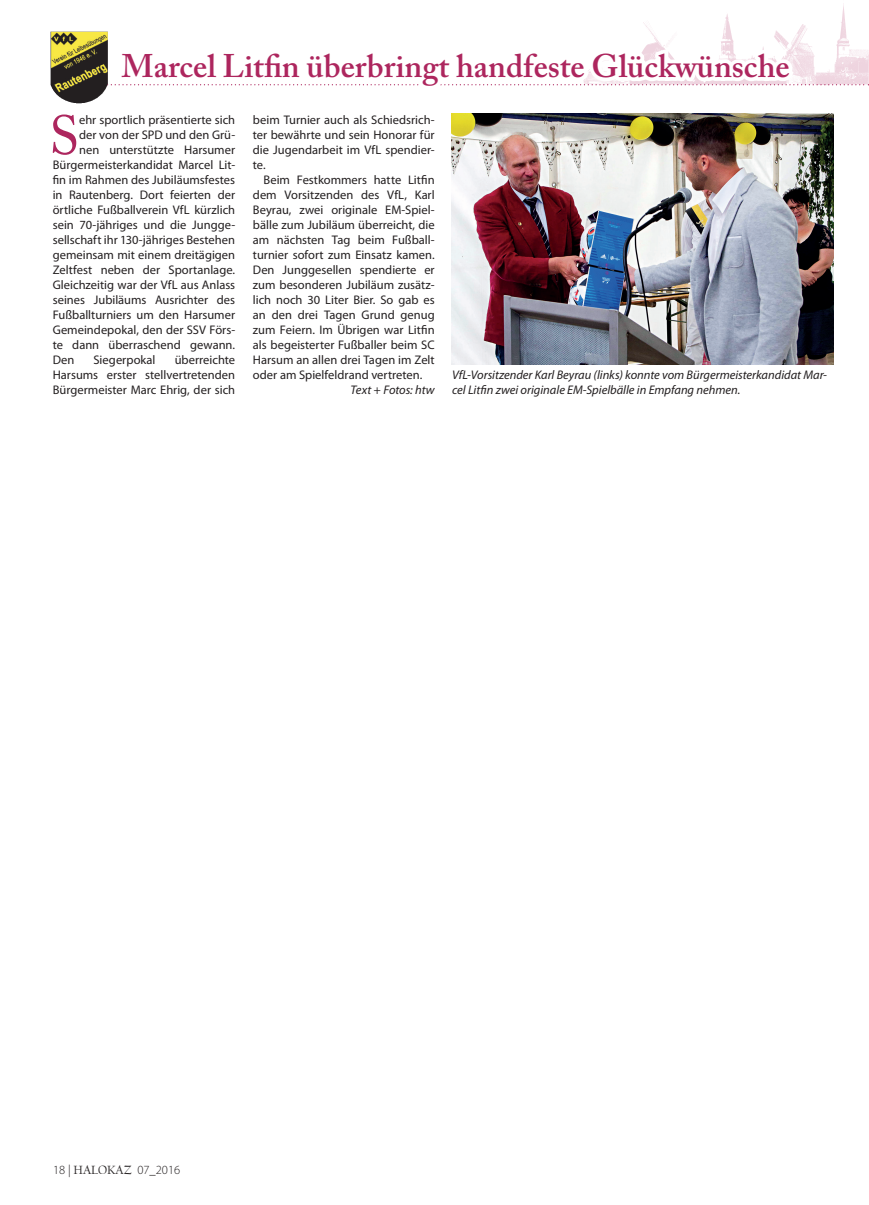
<style>
.page{position:relative;width:869px;height:1205px;background:#fff}
.page>*{position:absolute;margin:0;border:0;box-sizing:border-box;transform-origin:0 0}
.t1{font:54.75px "Adobe Caslon Pro";color:#ad265e}
.t2{font:600 32.5px "Adobe Caslon Pro";color:#ad265e}
.t3{font:12.5px/15px "Myriad Pro";color:#231f20;text-align:justify}
.t4{font:italic 12.5px/15px "Myriad Pro";color:#231f20}
.t5{font:300 12.5px "Myriad Pro";color:#231f20}
.s1{font-family:"Californian FB";font-weight:400}
</style>
<div class="page">
<svg style="left:80px;top:3px;width:788px;height:190px"></svg>
<img style="left:50px;top:32px;width:58px;height:71px">
<img style="left:452px;top:113px;width:380px;height:251px">
<h2 class="t2" style="left:121px;top:47px;width:669px">Marcel Litfin überbringt handfeste Glückwünsche</h2>
<h1 class="t1" style="left:49px;top:103px;width:31px">S</h1>
<p class="t3" style="left:79px;top:112px;width:157px">ehr sportlich präsentierte sich</p>
<p class="t3" style="left:79px;top:127px;width:157px">der von der SPD und den Grü-</p>
<p class="t3" style="left:79px;top:142px;width:157px">nen unterstützte Harsumer</p>
<p class="t3" style="left:53px;top:157px;width:184px">Bürgermeisterkandidat Marcel Lit-</p>
<p class="t3" style="left:53px;top:172px;width:184px">fin im Rahmen des Jubiläumsfestes</p>
<p class="t3" style="left:53px;top:187px;width:184px">in Rautenberg. Dort feierten der</p>
<p class="t3" style="left:53px;top:202px;width:184px">örtliche Fußballverein VfL kürzlich</p>
<p class="t3" style="left:53px;top:217px;width:184px">sein 70-jähriges und die Jungge-</p>
<p class="t3" style="left:53px;top:232px;width:184px">sellschaft ihr 130-jähriges Bestehen</p>
<p class="t3" style="left:53px;top:247px;width:184px">gemeinsam mit einem dreitägigen</p>
<p class="t3" style="left:53px;top:262px;width:184px">Zeltfest neben der Sportanlage.</p>
<p class="t3" style="left:53px;top:277px;width:184px">Gleichzeitig war der VfL aus Anlass</p>
<p class="t3" style="left:53px;top:292px;width:184px">seines Jubiläums Ausrichter des</p>
<p class="t3" style="left:53px;top:307px;width:184px">Fußballturniers um den Harsumer</p>
<p class="t3" style="left:53px;top:322px;width:184px">Gemeindepokal, den der SSV Förs-</p>
<p class="t3" style="left:53px;top:337px;width:184px">te dann überraschend gewann.</p>
<p class="t3" style="left:53px;top:352px;width:23px">Den</p>
<p class="t3" style="left:93px;top:352px;width:63px">Siegerpokal</p>
<p class="t3" style="left:53px;top:352px;width:184px;text-indent:122px">überreichte Harsums erster stellvertretenden Bürgermeister Marc Ehrig, der sich</p>
<p class="t3" style="left:253px;top:112px;width:183px">beim Turnier auch als Schiedsrich&shy;ter bewährte und sein Honorar für die Jugendarbeit im VfL spendier&shy;te.</p>
<p class="t3" style="left:253px;top:172px;width:183px;text-indent:11px">Beim Festkommers hatte Litfin dem Vorsitzenden des VfL, Karl Beyrau, zwei originale EM-Spiel&shy;bälle zum Jubiläum überreicht, die am nächsten Tag beim Fußball&shy;turnier sofort zum Einsatz kamen.<br>Den Junggesellen spendierte er zum besonderen Jubiläum zusätz&shy;lich noch 30 Liter Bier. So gab es an den drei Tagen Grund genug zum Feiern. Im Übrigen war Litfin als begeisterter Fußballer beim SC Harsum an allen drei Tagen im Zelt oder am Spielfeldrand vertreten.</p>
<p class="t4" style="left:350px;top:382px;width:86px">Text + Fotos: htw</p>
<p class="t4" style="left:452px;top:367px;width:376px">VfL-Vorsitzender Karl Beyrau (links) konnte vom Bürgermeisterkandidat Mar&shy;cel Litfin zwei originale EM-Spielbälle in Empfang nehmen.</p>
<p class="t5" style="left:53px;top:1162px;width:128px">18 | <span class="s1">HALOKAZ</span> 07_2016</p>
</div>
